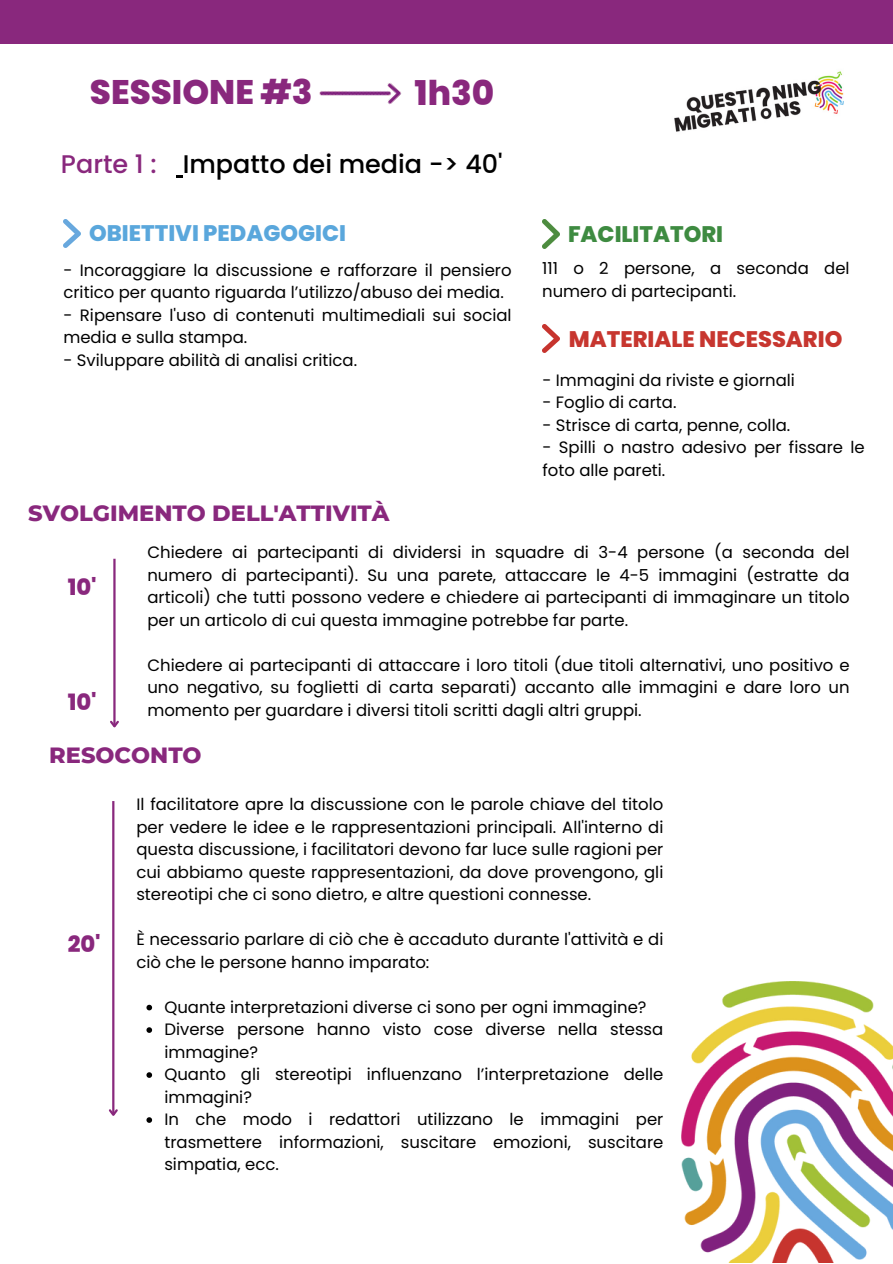
<style>
.page{position:relative;width:893px;height:1264px;background:#fff}
.page>*{position:absolute;margin:0;border:0;box-sizing:border-box;transform-origin:0 0}
.t1{font:800 34.05px "Poppins";color:#89287d}
.t2{font:500 25.5px "Poppins";color:#000}
.t3{font:800 22.5px "Montserrat";color:#89287d}
.t4{font:800 22.5px "Poppins";color:#5aa7dc}
.t5{font:800 22.5px "Poppins";color:#c7362f}
.t6{font:800 22.5px "Poppins";color:#3e8b41}
.t7{font:800 22.5px "Poppins";color:#89287d}
.t8{font:16.5px/22.5px "Poppins";color:#000}
.s1{color:#89287d}
</style>
<div class="page">
<img style="left:542px;top:220px;width:17px;height:28px">
<img style="left:64px;top:219px;width:17px;height:29px">
<img style="left:542px;top:325px;width:17px;height:28px">
<img style="left:681px;top:981px;width:211px;height:281px">
<svg style="left:177px;top:175px;width:6px;height:2px"></svg>
<img style="left:674px;top:71px;width:170px;height:61px">
<hr style="left:113px;top:558px;width:3px;height:168px;background:#89287d">
<svg style="left:110px;top:718px;width:9px;height:10px"></svg>
<svg style="left:146px;top:1004px;width:6px;height:6px"></svg>
<svg style="left:146px;top:1027px;width:6px;height:5px"></svg>
<svg style="left:146px;top:1072px;width:6px;height:5px"></svg>
<svg style="left:146px;top:1117px;width:6px;height:5px"></svg>
<hr style="left:112px;top:801px;width:2px;height:313px;background:#89287d">
<svg style="left:108px;top:1107px;width:10px;height:9px"></svg>
<div style="left:0;top:0;width:892px;height:44px;background:#89287d"></div>
<img style="left:319px;top:83px;width:83px;height:22px">
<p class="t1" style="left:90px;top:68px;width:224px">SESSIONE #3</p>
<p class="t1" style="left:414px;top:69px;width:81px">1h30</p>
<p class="t2" style="left:61px;top:146px;width:443px"><span class="s1">Parte 1 :</span> Impatto dei media -&gt; 40'</p>
<p class="t4" style="left:89px;top:218px;width:258px">OBIETTIVI PEDAGOGICI</p>
<p class="t6" style="left:568px;top:218px;width:157px">FACILITATORI</p>
<p class="t8" style="left:542px;top:257px;width:309px">111 o 2 persone, a seconda del numero di partecipanti.</p>
<p class="t5" style="left:568px;top:323px;width:275px">MATERIALE NECESSARIO</p>
<p class="t8" style="left:542px;top:368px;width:254px">- Immagini da riviste e giornali</p>
<p class="t8" style="left:542px;top:391px;width:135px">- Foglio di carta.</p>
<p class="t8" style="left:542px;top:413px;width:249px">- Strisce di carta, penne, colla.</p>
<p class="t8" style="left:542px;top:436px;width:324px">- Spilli o nastro adesivo per fissare le foto alle pareti.</p>
<p class="t8" style="left:63px;top:259px;width:449px">- Incoraggiare la discussione e rafforzare il pensiero critico per quanto riguarda l’utilizzo/abuso dei media.</p>
<p class="t8" style="left:63px;top:304px;width:449px">- Ripensare l'uso di contenuti multimediali sui social media e sulla stampa.</p>
<p class="t8" style="left:63px;top:348px;width:295px">- Sviluppare abilità di analisi critica.</p>
<p class="t3" style="left:28px;top:498px;width:363px">SVOLGIMENTO DELL'ATTIVITÀ</p>
<p class="t7" style="left:68px;top:571px;width:30px">10'</p>
<p class="t7" style="left:68px;top:686px;width:30px">10'</p>
<p class="t8" style="left:147px;top:541px;width:703px;text-align:justify">Chiedere ai partecipanti di dividersi in squadre di 3-4 persone (a seconda del numero di partecipanti). Su una parete, attaccare le 4-5 immagini (estratte da articoli) che tutti possono vedere e chiedere ai partecipanti di immaginare un titolo per un articolo di cui questa immagine potrebbe far parte.</p>
<p class="t8" style="left:147px;top:653px;width:703px;text-align:justify">Chiedere ai partecipanti di attaccare i loro titoli (due titoli alternativi, uno positivo e uno negativo, su foglietti di carta separati) accanto alle immagini e dare loro un momento per guardare i diversi titoli scritti dagli altri gruppi.</p>
<p class="t3" style="left:49px;top:741px;width:154px">RESOCONTO</p>
<p class="t7" style="left:68px;top:928px;width:35px">20'</p>
<p class="t8" style="left:136px;top:793px;width:528px;text-align:justify">Il facilitatore apre la discussione con le parole chiave del titolo per vedere le idee e le rappresentazioni principali. All'interno di questa discussione, i facilitatori devono far luce sulle ragioni per cui abbiamo queste rappresentazioni, da dove provengono, gli stereotipi che ci sono dietro, e altre questioni connesse.</p>
<p class="t8" style="left:136px;top:928px;width:528px">È necessario parlare di ciò che è accaduto durante l'attività e di ciò che le persone hanno imparato:</p>
<p class="t8" style="left:164px;top:995px;width:483px">Quante interpretazioni diverse ci sono per ogni immagine?</p>
<p class="t8" style="left:164px;top:1018px;width:500px">Diverse persone hanno visto cose diverse nella stessa immagine?</p>
<p class="t8" style="left:164px;top:1063px;width:500px">Quanto gli stereotipi influenzano l’interpretazione delle immagini?</p>
<p class="t8" style="left:164px;top:1108px;width:500px;text-align:justify">In che modo i redattori utilizzano le immagini per trasmettere informazioni, suscitare emozioni, suscitare simpatia, ecc.</p>
</div>
